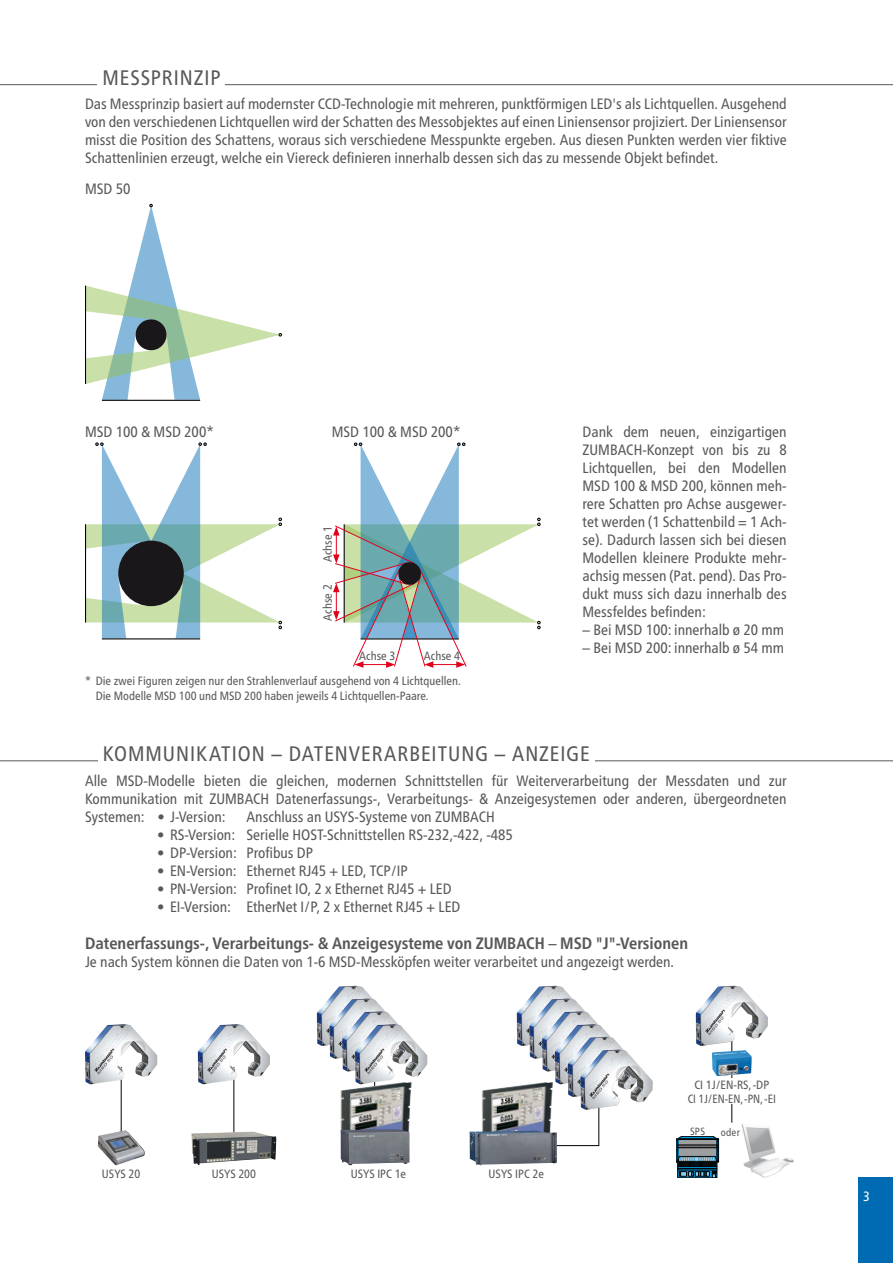
<style>
.page{position:relative;width:893px;height:1263px;background:#fff}
.page>*{position:absolute;margin:0;border:0;box-sizing:border-box;transform-origin:0 0}
.t1{font:condensed 21px "Frutiger Neue LTW1 G";letter-spacing:.045em;color:#58585a}
.t2{font:700 condensed 16.5px "Frutiger Neue LTW1 G";color:#58585a}
.t3{font:condensed 15px/18px "Frutiger Neue LTW1 G";color:#58585a;text-align:justify}
.t4{font:condensed 13.5px "Frutiger Neue LTW1 G";color:#fff}
.t5{font:condensed 12px/13.5px "Frutiger Neue LTW1 G";color:#58585a;text-align:center}
.t6{font:condensed 10.5px "Frutiger Neue LTW1 G";letter-spacing:.02em;color:#58585a}
.s1{font-weight:400}
</style>
<div class="page">
<div style="left:859px;top:1178px;width:34px;height:85px;background:#006ab3"></div>
<img style="left:317px;top:986px;width:55px;height:60px">
<img style="left:330px;top:998px;width:55px;height:61px">
<img style="left:342px;top:1011px;width:56px;height:60px">
<hr style="left:102px;top:400px;width:98px;height:1px;background:#000">
<hr style="left:85px;top:286px;width:1px;height:98px;background:#000">
<svg style="left:86px;top:204px;width:196px;height:196px"></svg>
<div style="left:136px;top:319px;width:31px;height:31px;background:#1a171a;border-radius:50%"></div>
<hr style="left:85px;top:524px;width:1px;height:98px;background:#000">
<hr style="left:102px;top:638px;width:98px;height:1px;background:#000">
<svg style="left:86px;top:443px;width:196px;height:195px"></svg>
<hr style="left:121px;top:1067px;width:1px;height:69px;background:#000">
<hr style="left:233px;top:1067px;width:1px;height:68px;background:#000">
<hr style="left:731px;top:1039px;width:1px;height:84px;background:#000">
<div style="left:687px;top:1078px;width:89px;height:26px;background:#fff"></div>
<img style="left:98px;top:1130px;width:47px;height:35px">
<svg style="left:546px;top:1071px;width:54px;height:75px"></svg>
<img style="left:191px;top:1131px;width:85px;height:34px">
<img style="left:712px;top:1050px;width:40px;height:26px">
<svg style="left:333px;top:443px;width:207px;height:225px"></svg>
<img style="left:481px;top:1082px;width:72px;height:48px">
<img style="left:340px;top:1084px;width:71px;height:79px">
<img style="left:341px;top:1129px;width:68px;height:36px">
<img style="left:469px;top:1130px;width:88px;height:35px">
<img style="left:85px;top:1024px;width:72px;height:60px">
<img style="left:198px;top:1024px;width:72px;height:60px">
<img style="left:355px;top:1024px;width:72px;height:60px">
<img style="left:696px;top:986px;width:72px;height:60px">
<img style="left:517px;top:986px;width:55px;height:60px">
<img style="left:529px;top:998px;width:56px;height:61px">
<img style="left:542px;top:1011px;width:56px;height:60px">
<img style="left:555px;top:1024px;width:56px;height:60px">
<img style="left:568px;top:1037px;width:55px;height:60px">
<img style="left:580px;top:1049px;width:73px;height:61px">
<img style="left:741px;top:1124px;width:53px;height:54px">
<div style="left:717px;top:1138px;width:2px;height:24px;border:1px solid #000"></div>
<svg style="left:676px;top:1136px;width:42px;height:42px;background:#405b66"></svg>
<hr style="left:0;top:84px;width:893px;height:1px;background:#58585a">
<div style="left:98px;top:68px;width:127px;height:17px;background:#fff"></div>
<hr style="left:0;top:760px;width:893px;height:1px;background:#58585a">
<div style="left:98px;top:744px;width:497px;height:17px;background:#fff"></div>
<h1 class="t1" style="left:102px;top:62px;width:120px">MESSPRINZIP</h1>
<p class="t3" style="left:85px;top:94px;width:703px">Das Messprinzip basiert auf modernster CCD-Technologie mit mehreren, punktförmigen LED's als Lichtquellen. Ausgehend von den verschiedenen Lichtquellen wird der Schatten des Messobjektes auf einen Liniensensor projiziert. Der Liniensensor misst die Position des Schattens, woraus sich verschiedene Messpunkte ergeben. Aus diesen Punkten werden vier fiktive Schattenlinien erzeugt, welche ein Viereck definieren innerhalb dessen sich das zu messende Objekt befindet.</p>
<p class="t3" style="left:85px;top:179px;width:47px">MSD 50</p>
<p class="t3" style="left:85px;top:421px;width:130px">MSD 100 &amp; MSD 200*</p>
<p class="t3" style="left:332px;top:421px;width:130px">MSD 100 &amp; MSD 200*</p>
<p class="t5" style="left:320px;top:562px;width:38px;rotate:-90deg">Achse 1</p>
<p class="t5" style="left:320px;top:621px;width:38px;rotate:-90deg">Achse 2</p>
<p class="t5" style="left:359px;top:648px;width:38px">Achse 3</p>
<p class="t5" style="left:424px;top:648px;width:38px">Achse 4</p>
<p class="t5" style="left:96px;top:673px;width:367px;line-height:14.4px;text-align:left;text-indent:-11px">* Die zwei Figuren zeigen nur den Strahlenverlauf ausgehend von 4 Lichtquellen.<br>Die Modelle MSD 100 und MSD 200 haben jeweils 4 Lichtquellen-Paare.</p>
<p class="t3" style="left:583px;top:421px;width:206px">Dank dem neuen, einzigartigen ZUMBACH-Konzept von bis zu 8<br>Lichtquellen, bei den Modellen MSD 100 &amp; MSD 200, können meh&shy;rere Schatten pro Achse ausgewer&shy;tet werden (1 Schattenbild = 1 Ach&shy;se). Dadurch lassen sich bei diesen Modellen kleinere Produkte mehr&shy;achsig messen (Pat. pend). Das Pro&shy;dukt muss sich dazu innerhalb des Messfeldes befinden:</p>
<p class="t3" style="left:583px;top:619px;width:203px">– Bei MSD 100: innerhalb ø 20 mm</p>
<p class="t3" style="left:583px;top:637px;width:203px">– Bei MSD 200: innerhalb ø 54 mm</p>
<h1 class="t1" style="left:103px;top:738px;width:488px">KOMMUNIKATION – DATENVERARBEITUNG – ANZEIGE</h1>
<p class="t3" style="left:85px;top:770px;width:703px">Alle MSD-Modelle bieten die gleichen, modernen Schnittstellen für Weiterverarbeitung der Messdaten und zur Kommunikation mit ZUMBACH Datenerfassungs-, Verarbeitungs- &amp; Anzeigesystemen oder anderen, übergeordneten Systemen: • J-Version:</p>
<p class="t3" style="left:247px;top:806px;width:250px">Anschluss an USYS-Systeme von ZUMBACH</p>
<p class="t3" style="left:157px;top:824px;width:357px">• RS-Version: Serielle HOST-Schnittstellen RS-232,-422, -485</p>
<p class="t3" style="left:157px;top:842px;width:157px">• DP-Version: Profibus DP</p>
<p class="t3" style="left:157px;top:860px;width:252px">• EN-Version: Ethernet RJ45 + LED, TCP/IP</p>
<p class="t3" style="left:157px;top:878px;width:296px">• PN-Version: Profinet IO, 2 x Ethernet RJ45 + LED</p>
<p class="t3" style="left:157px;top:896px;width:305px">• EI-Version: EtherNet I/P, 2 x Ethernet RJ45 + LED</p>
<p class="t2" style="left:85px;top:931px;width:605px">Datenerfassungs-, Verarbeitungs- &amp; Anzeigesysteme von ZUMBACH <span class="s1">–</span> MSD "J"-Versionen</p>
<p class="t3" style="left:85px;top:952px;width:590px">Je nach System können die Daten von 1-6 MSD-Messköpfen weiter verarbeitet und angezeigt werden.</p>
<p class="t5" style="left:688px;top:1077px;width:90px">CI 1J/EN-RS,-DP<br>CI 1J/EN-EN,-PN,-EI</p>
<p class="t5" style="left:102px;top:1166px;width:40px">USYS 20</p>
<p class="t5" style="left:212px;top:1166px;width:46px">USYS 200</p>
<p class="t5" style="left:351px;top:1166px;width:57px">USYS IPC 1e</p>
<p class="t5" style="left:489px;top:1166px;width:57px">USYS IPC 2e</p>
<p class="t6" style="left:690px;top:1123px;width:16px">SPS</p>
<p class="t6" style="left:721px;top:1125px;width:20px">oder</p>
<p class="t4" style="left:863px;top:1186px;width:8px">3</p>
</div>
